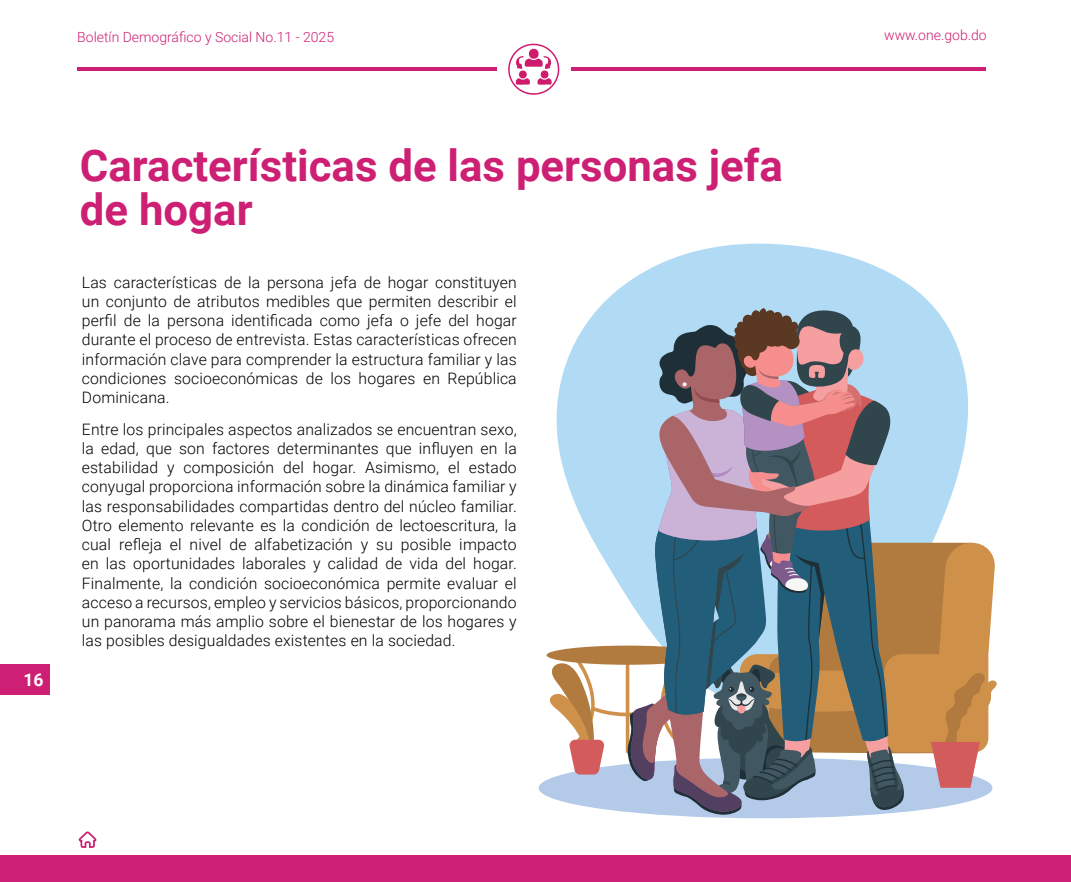
<style>
.page{position:relative;width:1071px;height:882px;background:#fff}
.page>*{position:absolute;margin:0;border:0;box-sizing:border-box;transform-origin:0 0}
.t1{font:700 43.75px/43.8px "Roboto";color:#cd1f73}
.t2{font:700 17.5px "Roboto";color:#fff}
.t3{font:300 15.75px/19.2px "Roboto";letter-spacing:.01em;color:#000;text-align:justify}
.t4{font:300 14px "Roboto";color:#cd1f73}
</style>
<div class="page">
<div style="left:0;top:665px;width:49px;height:30px;background:#cd1f73"></div>
<div style="left:0;top:856px;width:1071px;height:26px;background:#cd1f73"></div>
<svg style="left:78px;top:832px;width:19px;height:16px"></svg>
<hr style="left:77px;top:67px;width:420px;height:4px;background:#cd1f73">
<hr style="left:571px;top:67px;width:415px;height:4px;background:#cd1f73">
<svg style="left:508px;top:43px;width:52px;height:52px"></svg>
<svg style="left:548px;top:243px;width:387px;height:415px;fill:#b1dbf5"></svg>
<svg style="left:550px;top:308px;width:447px;height:508px"></svg>
<div style="left:751px;top:345px;width:9px;height:15px;background:#5a3822;border-radius:50%"></div>
<div style="left:752px;top:337px;width:16px;height:16px;background:#5a3822;border-radius:50%"></div>
<div style="left:764px;top:331px;width:15px;height:16px;background:#5a3822;border-radius:50%"></div>
<div style="left:770px;top:331px;width:16px;height:16px;background:#5a3822;border-radius:50%"></div>
<div style="left:779px;top:331px;width:15px;height:16px;background:#5a3822;border-radius:50%"></div>
<div style="left:784px;top:333px;width:16px;height:16px;background:#5a3822;border-radius:50%"></div>
<p class="t4" style="left:77px;top:27px;width:258px">Boletín Demográfico y Social No.11 - 2025</p>
<p class="t4" style="left:884px;top:26px;width:104px">www.one.gob.do</p>
<p class="t2" style="left:23px;top:668px;width:22px">16</p>
<h1 class="t1" style="left:80px;top:142px;width:705px">Características de las personas jefa de hogar</h1>
<p class="t3" style="left:82px;top:272px;width:436px">Las características de la persona jefa de hogar constituyen un conjunto de atributos medibles que permiten describir el perfil de la persona identificada como jefa o jefe del hogar durante el proceso de entrevista. Estas características ofrecen información clave para comprender la estructura familiar y las condiciones socioeconómicas de los hogares en República Dominicana.</p>
<p class="t3" style="left:82px;top:419px;width:436px">Entre los principales aspectos analizados se encuentran sexo, la edad, que son factores determinantes que influyen en la estabilidad y composición del hogar. Asimismo, el estado conyugal proporciona información sobre la dinámica familiar y las responsabilidades compartidas dentro del núcleo familiar.<br>Otro elemento relevante es la condición de lectoescritura, la cual refleja el nivel de alfabetización y su posible impacto en las oportunidades laborales y calidad de vida del hogar.<br>Finalmente, la condición socioeconómica permite evaluar el acceso a recursos, empleo y servicios básicos, proporcionando un panorama más amplio sobre el bienestar de los hogares y las posibles desigualdades existentes en la sociedad.</p>
</div>
